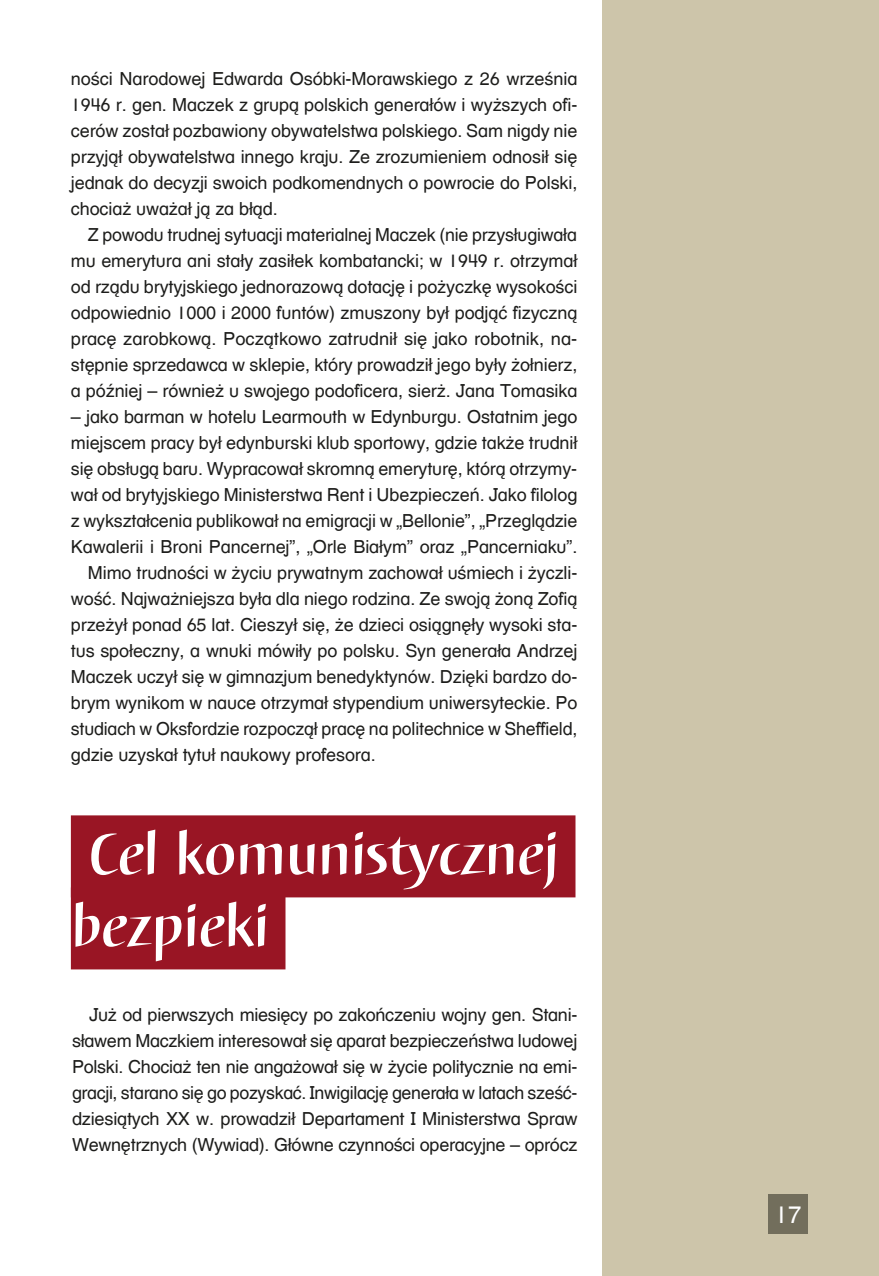
<style>
.page{position:relative;width:879px;height:1276px;background:#fff}
.page>*{position:absolute;margin:0;border:0;box-sizing:border-box;transform-origin:0 0}
.t1{font:60px/72px "Iskra pogrubiony";letter-spacing:-.015em;color:#fff}
.t2{font:24px "Helvetica Textbook Com";color:#fff}
.t3{font:18px/26px "Helvetica Textbook Com";letter-spacing:-.005em;color:#1d1d1b;text-align:justify}
</style>
<div class="page">
<div style="left:602px;top:0;width:277px;height:1276px;background:#cdc5aa"></div>
<div style="left:768px;top:1194px;width:40px;height:39px;background:#726e5c"></div>
<div style="left:71px;top:815px;width:504px;height:82px;background:#991524"></div>
<div style="left:71px;top:887px;width:214px;height:82px;background:#991524"></div>
<p class="t3" style="left:71px;top:65px;width:508px">ności Narodowej Edwarda Osóbki-Morawskiego z 26 września 1946 r. gen. Maczek z grupą polskich generałów i wyższych ofi&shy;cerów został pozbawiony obywatelstwa polskiego. Sam nigdy nie przyjął obywatelstwa innego kraju. Ze zrozumieniem odnosił się jednak do decyzji swoich podkomendnych o powrocie do Polski, chociaż uważał ją za błąd.</p>
<p class="t3" style="left:71px;top:221px;width:508px;text-indent:17px">Z powodu trudnej sytuacji materialnej Maczek (nie przysługiwała mu emerytura ani stały zasiłek kombatancki; w 1949 r. otrzymał od rządu brytyjskiego jednorazową dotację i pożyczkę wysokości odpowiednio 1000 i 2000 funtów) zmuszony był podjąć fizyczną pracę zarobkową. Początkowo zatrudnił się jako robotnik, na&shy;stępnie sprzedawca w sklepie, który prowadził jego były żołnierz, a później – również u swojego podoficera, sierż. Jana Tomasika</p>
<p class="t3" style="left:71px;top:403px;width:508px">– jako barman w hotelu Learmouth w Edynburgu. Ostatnim jego</p>
<p class="t3" style="left:71px;top:429px;width:508px">miejscem pracy był edynburski klub sportowy, gdzie także trudnił</p>
<p class="t3" style="left:71px;top:455px;width:508px">się obsługą baru. Wypracował skromną emeryturę, którą otrzymy-</p>
<p class="t3" style="left:71px;top:481px;width:508px">wał od brytyjskiego Ministerstwa Rent i Ubezpieczeń. Jako filolog</p>
<p class="t3" style="left:71px;top:507px;width:508px">z wykształcenia publikował na emigracji w „Bellonie”, „Przeglądzie</p>
<p class="t3" style="left:71px;top:533px;width:508px">Kawalerii i Broni Pancernej”, „Orle Białym” oraz „Pancerniaku”.</p>
<p class="t3" style="left:88px;top:559px;width:491px">Mimo trudności w życiu prywatnym zachował uśmiech i życzli-</p>
<p class="t3" style="left:71px;top:585px;width:508px">wość. Najważniejsza była dla niego rodzina. Ze swoją żoną Zofią</p>
<p class="t3" style="left:71px;top:611px;width:508px">przeżył ponad 65 lat. Cieszył się, że dzieci osiągnęły wysoki sta-</p>
<p class="t3" style="left:71px;top:637px;width:508px">tus społeczny, a wnuki mówiły po polsku. Syn generała Andrzej</p>
<p class="t3" style="left:71px;top:663px;width:508px">Maczek uczył się w gimnazjum benedyktynów. Dzięki bardzo do-</p>
<p class="t3" style="left:71px;top:689px;width:508px">brym wynikom w nauce otrzymał stypendium uniwersyteckie. Po</p>
<p class="t3" style="left:71px;top:715px;width:508px">studiach w Oksfordzie rozpoczął pracę na politechnice w Sheffield,</p>
<p class="t3" style="left:71px;top:741px;width:306px">gdzie uzyskał tytuł naukowy profesora.</p>
<h1 class="t1" style="left:71px;top:819px;width:490px">Cel komunistycznej bezpieki</h1>
<p class="t3" style="left:72px;top:1001px;width:507px;text-indent:17px">Już od pierwszych miesięcy po zakończeniu wojny gen. Stani&shy;sławem Maczkiem interesował się aparat bezpieczeństwa ludowej Polski. Chociaż ten nie angażował się w życie politycznie na emi&shy;gracji, starano się go pozyskać. Inwigilację generała w latach sześć&shy;dziesiątych XX w. prowadził Departament I Ministerstwa Spraw Wewnętrznych (Wywiad). Główne czynności operacyjne – oprócz</p>
<h2 class="t2" style="left:775px;top:1199px;width:28px">17</h2>
</div>
